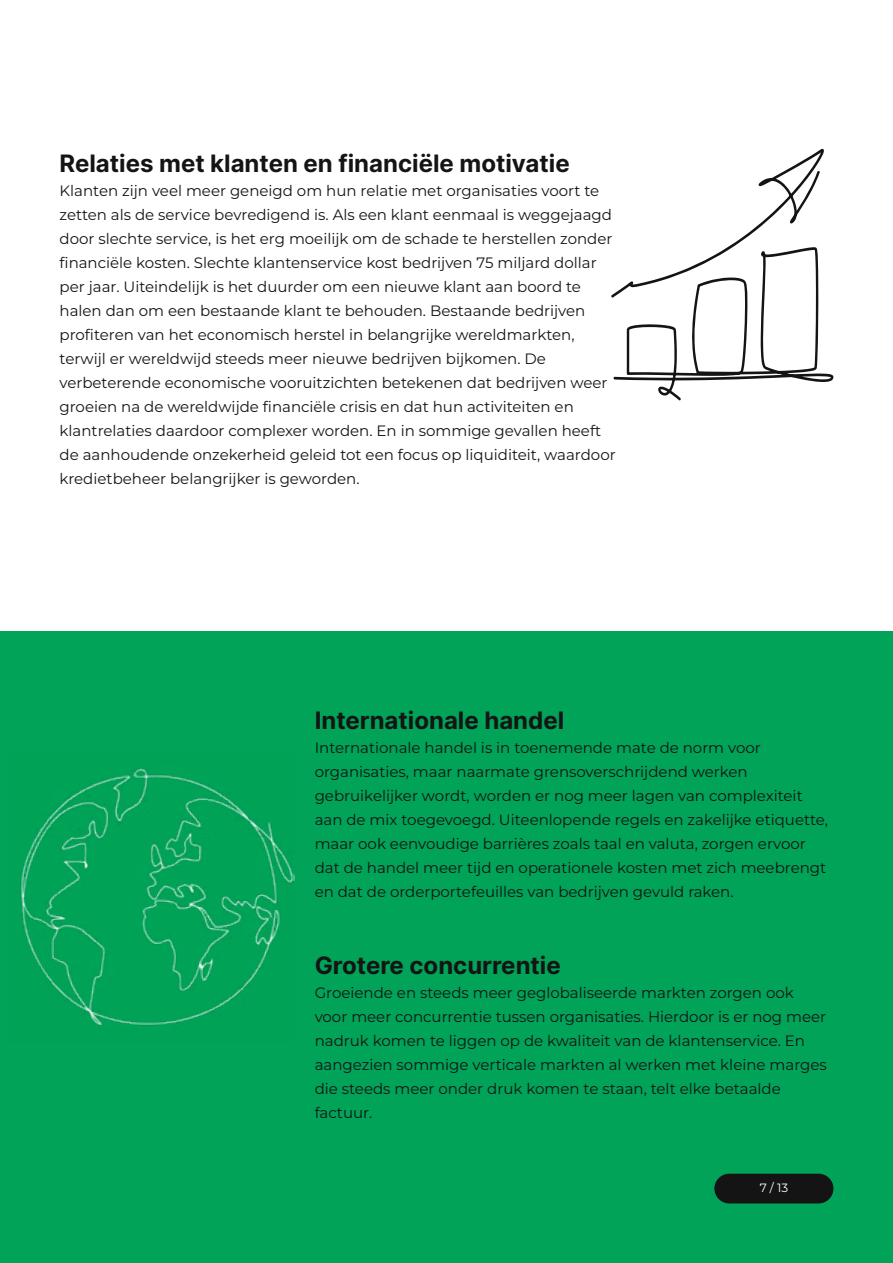
<style>
.page{position:relative;width:893px;height:1263px;background:#fff}
.page>*{position:absolute;margin:0;border:0;box-sizing:border-box;transform-origin:0 0}
.t1{font:24px "Inter";color:#141414}
.t2{font:100 15px/24px "Montserrat";color:#141414}
.t3{font:100 12px "Montserrat";color:#fff}
</style>
<div class="page">
<div style="left:0;top:631px;width:893px;height:632px;background:#00a357"></div>
<svg style="left:611px;top:149px;width:223px;height:252px"></svg>
<img style="left:20px;top:768px;width:275px;height:260px">
<div style="left:714px;top:1174px;width:119px;height:29px;background:#141414;border-radius:15px"></div>
<h1 class="t1" style="left:60px;top:146px;width:512px">Relaties met klanten en financiële motivatie</h1>
<p class="t2" style="left:60px;top:178px;width:558px">Klanten zijn veel meer geneigd om hun relatie met organisaties voort te zetten als de service bevredigend is. Als een klant eenmaal is weggejaagd door slechte service, is het erg moeilijk om de schade te herstellen zonder financiële kosten. Slechte klantenservice kost bedrijven 75 miljard dollar per jaar. Uiteindelijk is het duurder om een nieuwe klant aan boord te halen dan om een bestaande klant te behouden. Bestaande bedrijven profiteren van het economisch herstel in belangrijke wereldmarkten, terwijl er wereldwijd steeds meer nieuwe bedrijven bijkomen. De verbeterende economische vooruitzichten betekenen dat bedrijven weer groeien na de wereldwijde financiële crisis en dat hun activiteiten en klantrelaties daardoor complexer worden. En in sommige gevallen heeft de aanhoudende onzekerheid geleid tot een focus op liquiditeit, waardoor kredietbeheer belangrijker is geworden.</p>
<h1 class="t1" style="left:315px;top:703px;width:251px">Internationale handel</h1>
<p class="t2" style="left:315px;top:735px;width:515px">Internationale handel is in toenemende mate de norm voor organisaties, maar naarmate grensoverschrijdend werken gebruikelijker wordt, worden er nog meer lagen van complexiteit aan de mix toegevoegd. Uiteenlopende regels en zakelijke etiquette, maar ook eenvoudige barrières zoals taal en valuta, zorgen ervoor dat de handel meer tijd en operationele kosten met zich meebrengt en dat de orderportefeuilles van bedrijven gevuld raken.</p>
<h1 class="t1" style="left:315px;top:948px;width:248px">Grotere concurrentie</h1>
<p class="t2" style="left:315px;top:980px;width:514px">Groeiende en steeds meer geglobaliseerde markten zorgen ook voor meer concurrentie tussen organisaties. Hierdoor is er nog meer nadruk komen te liggen op de kwaliteit van de klantenservice. En aangezien sommige verticale markten al werken met kleine marges die steeds meer onder druk komen te staan, telt elke betaalde factuur.</p>
<p class="t3" style="left:760px;top:1180px;width:30px">7 / 13</p>
</div>
